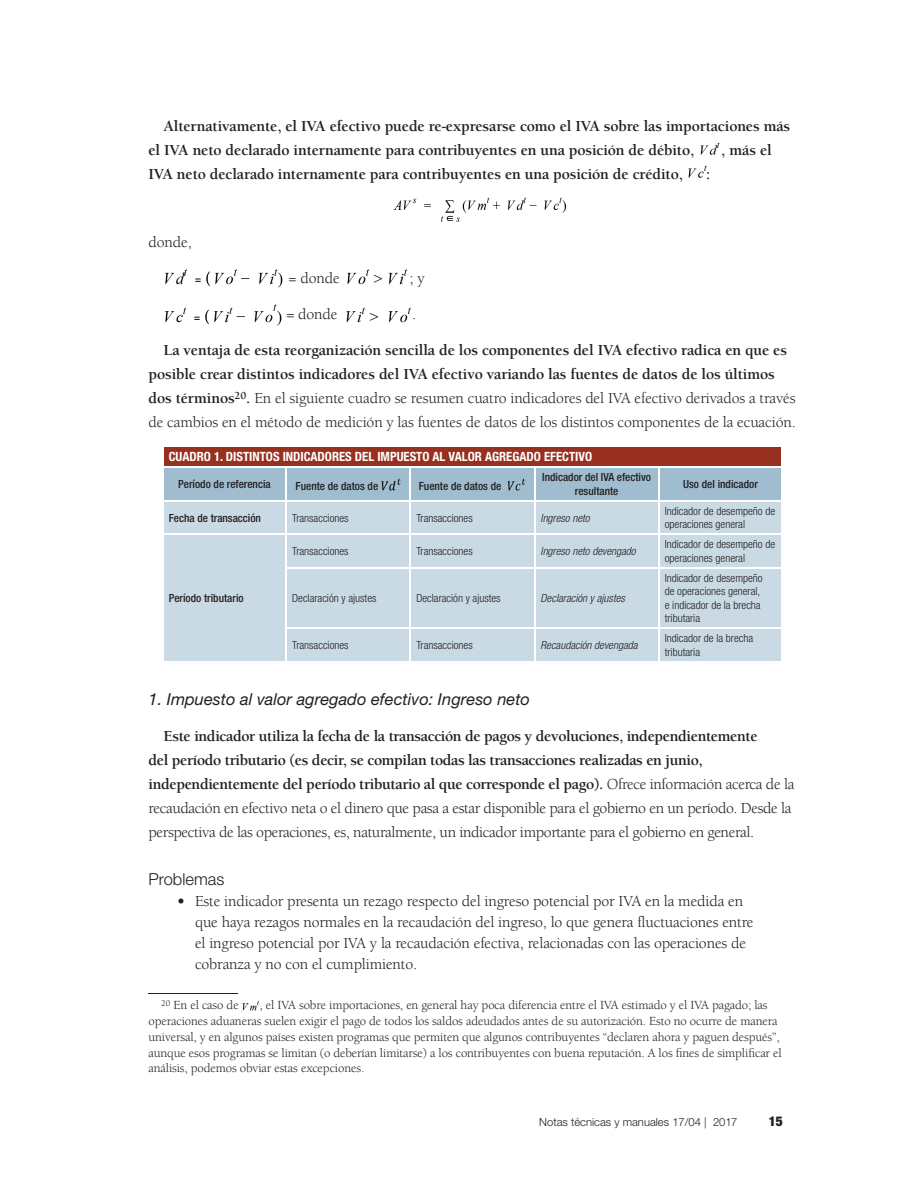
<style>
.page{position:relative;width:918px;height:1188px;background:#fff}
.page>*{position:absolute;margin:0;border:0;box-sizing:border-box;transform-origin:0 0}
.t1{font:italic 16.5px "Helvetica Neue LT Std";color:#231f20}
.t2{font:300 16.5px "Helvetica Neue LT Std";color:#231f20}
.t3{font:700 15.75px/24px "Berkeley Std";letter-spacing:-.01em;color:#231f20}
.t4{font:15.75px/21px "Berkeley Std";letter-spacing:-.01em;color:#231f20}
.t5{font:900 condensed 13.5px "Helvetica Neue LT Std";color:#231f20}
.t6{font:12.75px/15.8px "Berkeley Std";letter-spacing:-.01em;color:#231f20}
.t7{font:700 condensed 12.75px "Helvetica Neue LT Std";color:#fff}
.t8{font:300 condensed 11.25px/13.5px "Helvetica Neue LT Std";color:#231f20}
.t9{font:500 condensed 11.25px/13.5px "Helvetica Neue LT Std";color:#231f20;text-align:center}
.t10{font:italic 300 condensed 11.25px "Helvetica Neue LT Std";color:#231f20}
.t11{font:300 11.25px "Helvetica Neue LT Std";color:#231f20}
.s1{font-weight:400}
.s2{font-weight:700}
</style>
<div class="page">
<img style="left:700px;top:142px;width:20px;height:13px">
<img style="left:688px;top:165px;width:18px;height:13px">
<img style="left:393px;top:197px;width:173px;height:25px">
<img style="left:165px;top:269px;width:118px;height:19px">
<img style="left:347px;top:269px;width:61px;height:16px">
<img style="left:164px;top:305px;width:118px;height:21px">
<img style="left:346px;top:307px;width:65px;height:16px">
<div style="left:164px;top:502px;width:617px;height:159px;background:#cadae5"></div>
<svg style="left:164px;top:447px;width:617px;height:53px;background:#9c878b"></svg>
<hr style="left:162px;top:466px;width:124px;height:2px;background:#fff">
<hr style="left:286px;top:466px;width:124px;height:2px;background:#fff">
<hr style="left:285px;top:468px;width:2px;height:32px;background:#fff">
<hr style="left:410px;top:466px;width:125px;height:2px;background:#fff">
<hr style="left:410px;top:468px;width:1px;height:32px;background:#fff">
<hr style="left:535px;top:466px;width:124px;height:2px;background:#fff">
<hr style="left:534px;top:468px;width:1px;height:32px;background:#fff">
<hr style="left:659px;top:466px;width:124px;height:2px;background:#fff">
<hr style="left:658px;top:468px;width:2px;height:32px;background:#fff">
<hr style="left:285px;top:501px;width:2px;height:33px;background:#fff">
<hr style="left:410px;top:501px;width:1px;height:33px;background:#fff">
<hr style="left:534px;top:501px;width:1px;height:33px;background:#fff">
<hr style="left:658px;top:501px;width:2px;height:33px;background:#fff">
<hr style="left:162px;top:534px;width:124px;height:1px;background:#fff">
<hr style="left:286px;top:534px;width:124px;height:1px;background:#fff">
<hr style="left:285px;top:535px;width:2px;height:32px;background:#fff">
<hr style="left:410px;top:534px;width:125px;height:1px;background:#fff">
<hr style="left:410px;top:535px;width:1px;height:32px;background:#fff">
<hr style="left:535px;top:534px;width:124px;height:1px;background:#fff">
<hr style="left:534px;top:535px;width:1px;height:32px;background:#fff">
<hr style="left:659px;top:534px;width:124px;height:1px;background:#fff">
<hr style="left:658px;top:535px;width:2px;height:32px;background:#fff">
<hr style="left:285px;top:567px;width:125px;height:2px;background:#fff">
<hr style="left:285px;top:569px;width:2px;height:59px;background:#fff">
<hr style="left:410px;top:567px;width:125px;height:2px;background:#fff">
<hr style="left:410px;top:569px;width:1px;height:59px;background:#fff">
<hr style="left:535px;top:567px;width:124px;height:2px;background:#fff">
<hr style="left:534px;top:569px;width:1px;height:59px;background:#fff">
<hr style="left:659px;top:567px;width:124px;height:2px;background:#fff">
<hr style="left:658px;top:569px;width:2px;height:59px;background:#fff">
<hr style="left:285px;top:628px;width:125px;height:1px;background:#fff">
<hr style="left:285px;top:629px;width:2px;height:32px;background:#fff">
<hr style="left:410px;top:628px;width:125px;height:1px;background:#fff">
<hr style="left:410px;top:629px;width:1px;height:32px;background:#fff">
<hr style="left:535px;top:628px;width:124px;height:1px;background:#fff">
<hr style="left:534px;top:629px;width:1px;height:32px;background:#fff">
<hr style="left:659px;top:628px;width:124px;height:1px;background:#fff">
<hr style="left:658px;top:629px;width:2px;height:32px;background:#fff">
<img style="left:381px;top:478px;width:20px;height:14px">
<img style="left:507px;top:478px;width:19px;height:14px">
<hr style="left:148px;top:993px;width:90px;height:1px;background:#231f20">
<img style="left:242px;top:1000px;width:17px;height:11px">
<p class="t3" style="left:149px;top:114px;width:643px;text-indent:15px">Alternativamente, el IVA efectivo puede re-expresarse como el IVA sobre las importaciones más el IVA neto declarado internamente para contribuyentes en una posición de débito,</p>
<p class="t3" style="left:721px;top:138px;width:52px">, más el</p>
<p class="t3" style="left:148px;top:162px;width:536px">IVA neto declarado internamente para contribuyentes en una posición de crédito,</p>
<p class="t3" style="left:706px;top:162px;width:6px">:</p>
<p class="t4" style="left:148px;top:232px;width:45px">donde,</p>
<p class="t4" style="left:289px;top:268px;width:53px">= donde</p>
<p class="t4" style="left:410px;top:268px;width:17px">; y</p>
<p class="t4" style="left:286px;top:304px;width:53px">= donde</p>
<p class="t4" style="left:412px;top:304px;width:6px">.</p>
<p class="t3" style="left:148px;top:339px;width:649px;text-indent:15px">La ventaja de esta reorganización sencilla de los componentes del IVA efectivo radica en que es posible crear distintos indicadores del IVA efectivo variando las fuentes de datos de los últimos dos términos<sup>20</sup>. <span class="s1">En el siguiente cuadro se resumen cuatro indicadores del IVA efectivo derivados a través de cambios en el método de medición y las fuentes de datos de los distintos componentes de la ecuación.</span></p>
<p class="t7" style="left:169px;top:449px;width:425px">CUADRO 1. DISTINTOS INDICADORES DEL IMPUESTO AL VALOR AGREGADO EFECTIVO</p>
<p class="t9" style="left:178px;top:477px;width:94px">Período de referencia</p>
<p class="t9" style="left:296px;top:479px;width:84px">Fuente de datos de</p>
<p class="t9" style="left:419px;top:479px;width:84px">Fuente de datos de</p>
<p class="t9" style="left:542px;top:470px;width:110px">Indicador del IVA efectivo resultante</p>
<p class="t9" style="left:683px;top:477px;width:76px">Uso del indicador</p>
<p class="t9" style="left:169px;top:511px;width:94px">Fecha de transacción</p>
<p class="t8" style="left:292px;top:511px;width:58px">Transacciones</p>
<p class="t8" style="left:416px;top:511px;width:58px">Transacciones</p>
<p class="t10" style="left:541px;top:511px;width:51px">Ingreso neto</p>
<p class="t8" style="left:665px;top:504px;width:112px">Indicador de desempeño de operaciones general</p>
<p class="t9" style="left:169px;top:591px;width:76px">Período tributario</p>
<p class="t8" style="left:292px;top:544px;width:58px">Transacciones</p>
<p class="t8" style="left:416px;top:544px;width:58px">Transacciones</p>
<p class="t10" style="left:541px;top:545px;width:97px">Ingreso neto devengado</p>
<p class="t8" style="left:665px;top:537px;width:112px">Indicador de desempeño de operaciones general</p>
<p class="t8" style="left:292px;top:591px;width:86px">Declaración y ajustes</p>
<p class="t8" style="left:416px;top:591px;width:86px">Declaración y ajustes</p>
<p class="t10" style="left:541px;top:592px;width:86px">Declaración y ajustes</p>
<p class="t8" style="left:665px;top:571px;width:99px">Indicador de desempeño de operaciones general, e indicador de la brecha tributaria</p>
<p class="t8" style="left:292px;top:638px;width:58px">Transacciones</p>
<p class="t8" style="left:416px;top:638px;width:58px">Transacciones</p>
<p class="t10" style="left:541px;top:639px;width:99px">Recaudación devengada</p>
<p class="t8" style="left:665px;top:632px;width:90px">Indicador de la brecha tributaria</p>
<p class="t1" style="left:148px;top:689px;width:383px">1. Impuesto al valor agregado efectivo: Ingreso neto</p>
<p class="t3" style="left:149px;top:724px;width:647px;text-indent:15px">Este indicador utiliza la fecha de la transacción de pagos y devoluciones, independientemente<br>del período tributario (es decir, se compilan todas las transacciones realizadas en junio, independientemente del período tributario al que corresponde el pago). <span class="s1">Ofrece información acerca de la recaudación en efectivo neta o el dinero que pasa a estar disponible para el gobierno en un período. Desde la perspectiva de las operaciones, es, naturalmente, un indicador importante para el gobierno en general.</span></p>
<p class="t2" style="left:148px;top:869px;width:77px">Problemas</p>
<p class="t4" style="left:195px;top:890px;width:560px;text-indent:-18px"><span class="s2">•</span> Este indicador presenta un rezago respecto del ingreso potencial por IVA en la medida en que haya rezagos normales en la recaudación del ingreso, lo que genera fluctuaciones entre el ingreso potencial por IVA y la recaudación efectiva, relacionadas con las operaciones de cobranza y no con el cumplimiento.</p>
<p class="t6" style="left:161px;top:998px;width:79px"><sup>20</sup> En el caso de</p>
<p class="t6" style="left:148px;top:998px;width:635px;text-indent:111px">, el IVA sobre importaciones, en general hay poca diferencia entre el IVA estimado y el IVA pagado; las operaciones aduaneras suelen exigir el pago de todos los saldos adeudados antes de su autorización. Esto no ocurre de manera universal, y en algunos países existen programas que permiten que algunos contribuyentes “declaren ahora y paguen después”, aunque esos programas se limitan (o deberían limitarse) a los contribuyentes con buena reputación. A los fines de simplificar el análisis, podemos obviar estas excepciones.</p>
<p class="t11" style="left:539px;top:1115px;width:200px">Notas técnicas y manuales 17/04 | 2017</p>
<p class="t5" style="left:769px;top:1113px;width:16px">15</p>
</div>
